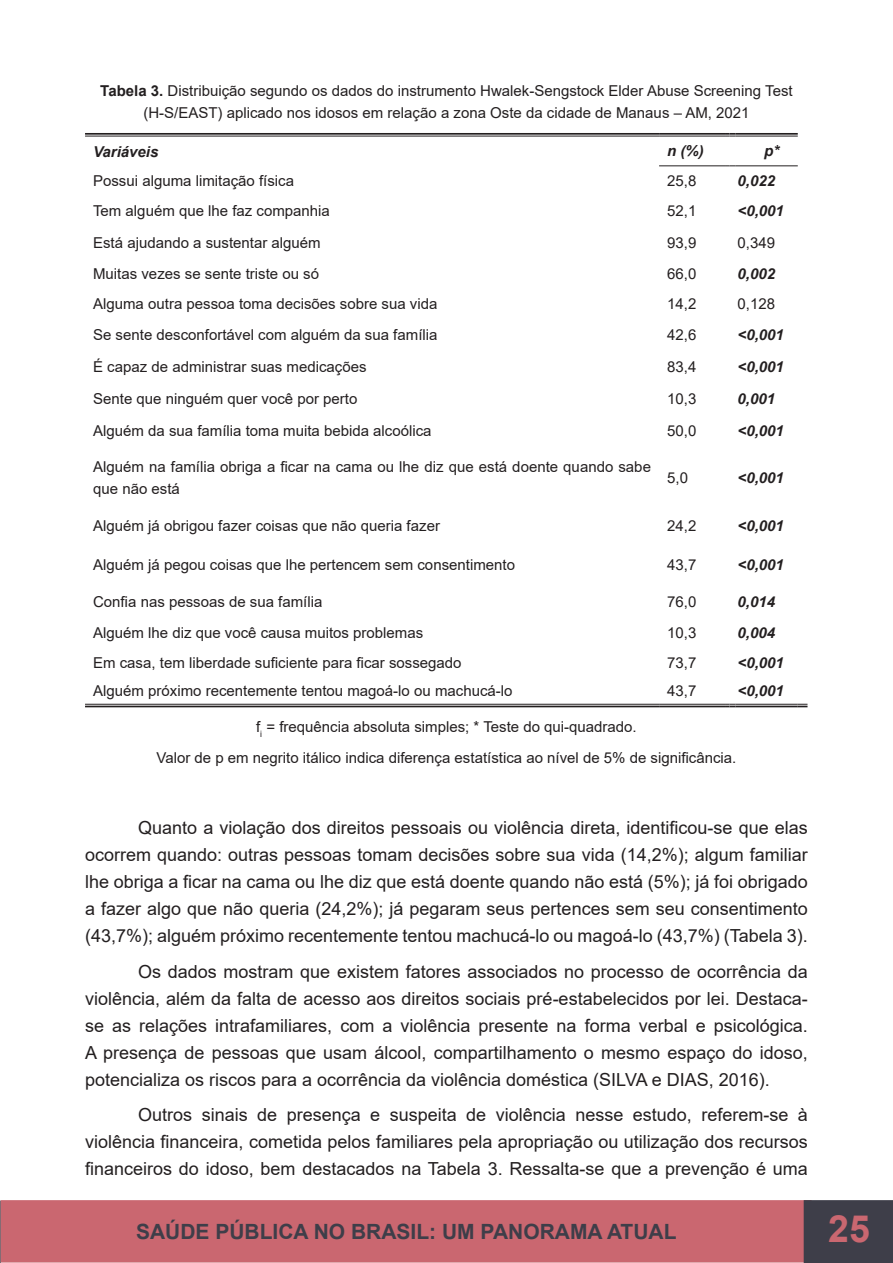
<style>
.page{position:relative;width:893px;height:1263px;background:#fff}
.page>*{position:absolute;margin:0;border:0;box-sizing:border-box;transform-origin:0 0}
.t1{font:700 37.5px "Arial";color:#ca6770}
.t2{font:700 21px "Arial";color:#3e3e49}
.Normal1{font:18px/27px "Arial";color:#231f20;text-align:justify}
.Corpo_de_texto{font:18px/27px "Arial";color:#231f20;text-align:justify}
.t3{font:15px/22.5px "Arial";color:#231f20;text-align:center}
.Título_4{font:italic 700 15px "Arial";color:#231f20}
.s1{font-weight:700}
</style>
<div class="page">
<svg style="left:0;top:1200px;width:1px;height:63px"></svg>
<div style="left:2px;top:1201px;width:809px;height:61px;background:#ca6770"></div>
<div style="left:1px;top:1200px;width:811px;height:62px;border:2px solid #ca6770"></div>
<div style="left:804px;top:1200px;width:89px;height:63px;background:#3e3e49"></div>
<div style="left:813px;top:1214px;width:72px;height:48px;background:#3e3e49"></div>
<hr style="left:85px;top:133px;width:574px;height:2px;background:#231f20">
<hr style="left:85px;top:136px;width:574px;height:1px;background:#231f20">
<hr style="left:659px;top:133px;width:66px;height:2px;background:#231f20">
<hr style="left:659px;top:136px;width:66px;height:1px;background:#231f20">
<svg style="left:725px;top:133px;width:10px;height:4px"></svg>
<hr style="left:735px;top:133px;width:63px;height:2px;background:#231f20">
<hr style="left:735px;top:136px;width:63px;height:1px;background:#231f20">
<hr style="left:659px;top:165px;width:66px;height:1px;background:#231f20">
<hr style="left:735px;top:165px;width:63px;height:1px;background:#231f20">
<hr style="left:85px;top:704px;width:574px;height:1px;background:#231f20">
<hr style="left:85px;top:706px;width:574px;height:1px;background:#231f20">
<hr style="left:659px;top:704px;width:66px;height:1px;background:#231f20">
<hr style="left:659px;top:706px;width:66px;height:1px;background:#231f20">
<svg style="left:725px;top:704px;width:10px;height:3px"></svg>
<hr style="left:735px;top:704px;width:63px;height:1px;background:#231f20">
<hr style="left:735px;top:706px;width:63px;height:1px;background:#231f20">
<svg style="left:798px;top:704px;width:9px;height:3px"></svg>
<p class="t3" style="left:100px;top:79px;width:694px"><span class="s1">Tabela 3.</span> Distribuição segundo os dados do instrumento Hwalek-Sengstock Elder Abuse Screening Test (H-S/EAST) aplicado nos idosos em relação a zona Oste da cidade de Manaus – AM, 2021</p>
<p class="Título_4" style="left:93px;top:141px;width:67px">Variáveis</p>
<p class="Título_4" style="left:667px;top:141px;width:38px">n (%)</p>
<p class="Título_4" style="left:764px;top:141px;width:16px">p*</p>
<p class="t3" style="left:93px;top:169px;width:202px">Possui alguma limitação física</p>
<p class="t3" style="left:667px;top:169px;width:31px">25,8</p>
<p class="Título_4" style="left:738px;top:171px;width:39px">0,022</p>
<p class="t3" style="left:93px;top:200px;width:238px">Tem alguém que lhe faz companhia</p>
<p class="t3" style="left:667px;top:200px;width:31px">52,1</p>
<p class="Título_4" style="left:738px;top:201px;width:48px">&lt;0,001</p>
<p class="t3" style="left:93px;top:231px;width:229px">Está ajudando a sustentar alguém</p>
<p class="t3" style="left:667px;top:231px;width:31px">93,9</p>
<p class="t3" style="left:738px;top:231px;width:39px">0,349</p>
<p class="t3" style="left:93px;top:262px;width:227px">Muitas vezes se sente triste ou só</p>
<p class="t3" style="left:667px;top:262px;width:31px">66,0</p>
<p class="Título_4" style="left:738px;top:264px;width:39px">0,002</p>
<p class="t3" style="left:93px;top:292px;width:346px">Alguma outra pessoa toma decisões sobre sua vida</p>
<p class="t3" style="left:667px;top:292px;width:31px">14,2</p>
<p class="t3" style="left:738px;top:292px;width:39px">0,128</p>
<p class="t3" style="left:93px;top:323px;width:346px">Se sente desconfortável com alguém da sua família</p>
<p class="t3" style="left:667px;top:323px;width:31px">42,6</p>
<p class="Título_4" style="left:738px;top:324px;width:48px">&lt;0,001</p>
<p class="t3" style="left:93px;top:355px;width:275px">É capaz de administrar suas medicações</p>
<p class="t3" style="left:667px;top:355px;width:31px">83,4</p>
<p class="Título_4" style="left:738px;top:357px;width:48px">&lt;0,001</p>
<p class="t3" style="left:93px;top:388px;width:266px">Sente que ninguém quer você por perto</p>
<p class="t3" style="left:667px;top:388px;width:31px">10,3</p>
<p class="Título_4" style="left:738px;top:389px;width:39px">0,001</p>
<p class="t3" style="left:93px;top:419px;width:340px">Alguém da sua família toma muita bebida alcoólica</p>
<p class="t3" style="left:667px;top:419px;width:31px">50,0</p>
<p class="Título_4" style="left:738px;top:420px;width:48px">&lt;0,001</p>
<p class="t3" style="left:93px;top:455px;width:559px;text-align:left">Alguém na família obriga a ficar na cama ou lhe diz que está doente quando sabe que não está</p>
<p class="t3" style="left:667px;top:466px;width:22px">5,0</p>
<p class="Título_4" style="left:738px;top:468px;width:48px">&lt;0,001</p>
<p class="t3" style="left:93px;top:515px;width:348px">Alguém já obrigou fazer coisas que não queria fazer</p>
<p class="t3" style="left:667px;top:515px;width:31px">24,2</p>
<p class="Título_4" style="left:738px;top:516px;width:48px">&lt;0,001</p>
<p class="t3" style="left:93px;top:553px;width:423px">Alguém já pegou coisas que lhe pertencem sem consentimento</p>
<p class="t3" style="left:667px;top:553px;width:31px">43,7</p>
<p class="Título_4" style="left:738px;top:554px;width:48px">&lt;0,001</p>
<p class="t3" style="left:93px;top:590px;width:231px">Confia nas pessoas de sua família</p>
<p class="t3" style="left:667px;top:590px;width:31px">76,0</p>
<p class="Título_4" style="left:738px;top:592px;width:39px">0,014</p>
<p class="t3" style="left:93px;top:621px;width:332px">Alguém lhe diz que você causa muitos problemas</p>
<p class="t3" style="left:667px;top:621px;width:31px">10,3</p>
<p class="Título_4" style="left:738px;top:622px;width:39px">0,004</p>
<p class="t3" style="left:93px;top:651px;width:370px">Em casa, tem liberdade suficiente para ficar sossegado</p>
<p class="t3" style="left:667px;top:651px;width:31px">73,7</p>
<p class="Título_4" style="left:738px;top:653px;width:48px">&lt;0,001</p>
<p class="t3" style="left:93px;top:680px;width:421px">Alguém próximo recentemente tentou magoá-lo ou machucá-lo</p>
<p class="t3" style="left:667px;top:680px;width:31px">43,7</p>
<p class="Título_4" style="left:738px;top:681px;width:48px">&lt;0,001</p>
<p class="t3" style="left:256px;top:716px;width:382px">f<sub>i</sub> = frequência absoluta simples; * Teste do qui-quadrado.</p>
<p class="t3" style="left:156px;top:747px;width:581px">Valor de p em negrito itálico indica diferença estatística ao nível de 5% de significância.</p>
<p class="Corpo_de_texto" style="left:85px;top:814px;width:724px;text-indent:53px">Quanto a violação dos direitos pessoais ou violência direta, identificou-se que elas ocorrem quando: outras pessoas tomam decisões sobre sua vida (14,2%); algum familiar lhe obriga a ficar na cama ou lhe diz que está doente quando não está (5%); já foi obrigado a fazer algo que não queria (24,2%); já pegaram seus pertences sem seu consentimento (43,7%); alguém próximo recentemente tentou machucá-lo ou magoá-lo (43,7%) (Tabela 3).</p>
<p class="Normal1" style="left:85px;top:958px;width:724px;text-indent:53px">Os dados mostram que existem fatores associados no processo de ocorrência da violência, além da falta de acesso aos direitos sociais pré-estabelecidos por lei. Destaca&shy;se as relações intrafamiliares, com a violência presente na forma verbal e psicológica.<br>A presença de pessoas que usam álcool, compartilhamento o mesmo espaço do idoso, potencializa os riscos para a ocorrência da violência doméstica (SILVA e DIAS, 2016).</p>
<p class="Normal1" style="left:85px;top:1101px;width:724px;text-indent:53px">Outros sinais de presença e suspeita de violência nesse estudo, referem-se à violência financeira, cometida pelos familiares pela apropriação ou utilização dos recursos financeiros do idoso, bem destacados na Tabela 3. Ressalta-se que a prevenção é uma</p>
<h2 class="t2" style="left:136px;top:1217px;width:542px">SAÚDE PÚBLICA NO BRASIL: UM PANORAMA ATUAL</h2>
<h1 class="t1" style="left:828px;top:1202px;width:43px">25</h1>
</div>
